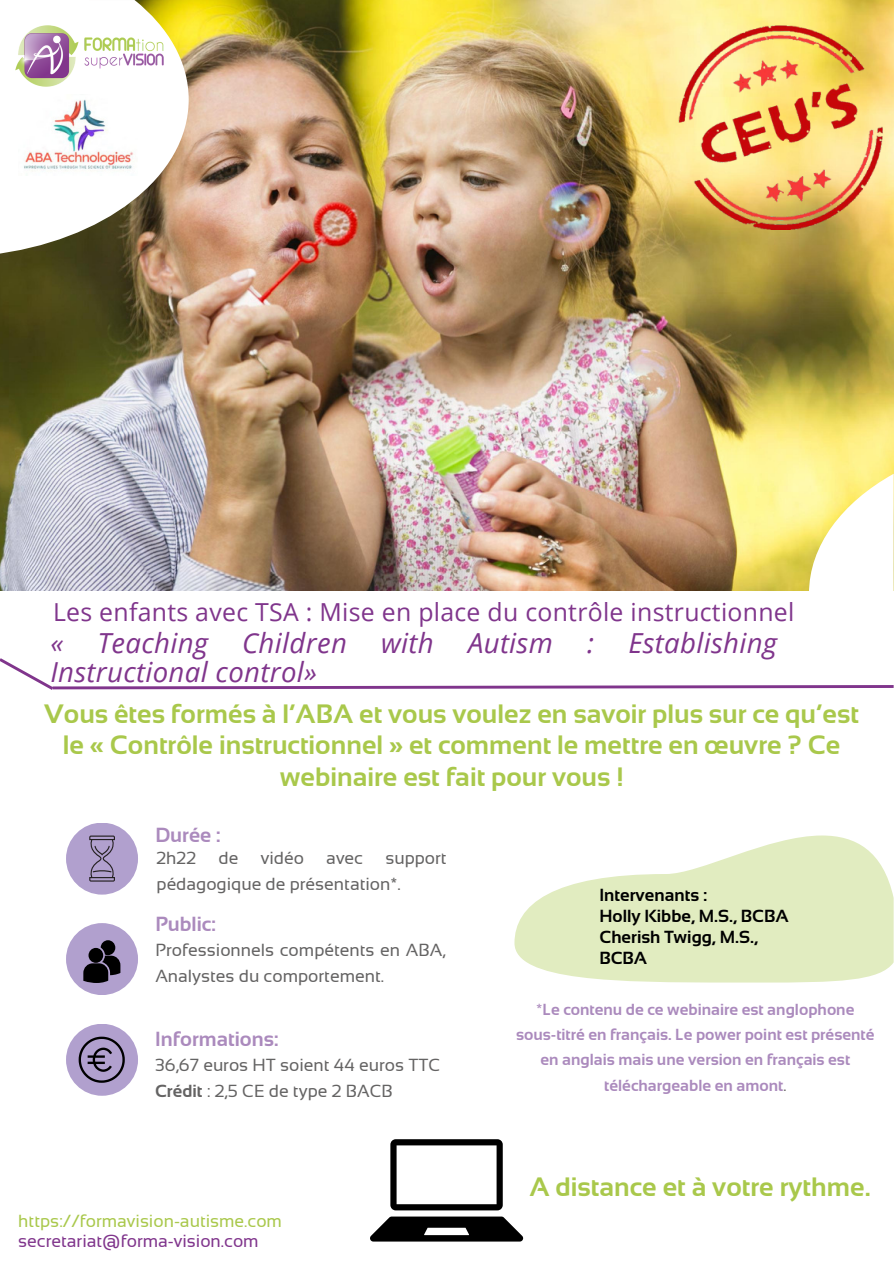
<style>
.page{position:relative;width:894px;height:1264px;background:#fff}
.page>*{position:absolute;margin:0;border:0;box-sizing:border-box;transform-origin:0 0}
.t1{font:italic 27.6px/29.5px "Open Sans";letter-spacing:.01em;color:#80358c}
.t2{font:700 26.55px/31.5px "Sansation";color:#a9c84b;text-align:center}
.t3{font:24.75px "Open Sans";letter-spacing:.01em;color:#80358c}
.t4{font:700 20.4px "Sansation";color:#ab8abd}
.t5{font:17.55px/26.2px "Sansation";color:#646363}
.t6{font:17.55px/20.9px "Sansation";color:#a9c84b}
.t7{font:700 17.55px/20.9px "Sansation";color:#000}
.t8{font:700 16.05px/25.2px "Sansation";color:#ab8abd;text-align:center}
.s1{font-weight:700}
.s2{color:#80358c}
.s3{font-weight:400;color:#646363}
</style>
<div class="page">
<img style="left:0;top:0;width:893px;height:474px">
<svg style="left:0;top:0;width:189px;height:255px"></svg>
<div style="left:66px;top:822px;width:72px;height:72px;background:#b1a0ce;border-radius:50%"></div>
<div style="left:66px;top:923px;width:72px;height:72px;background:#b1a0ce;border-radius:50%"></div>
<div style="left:66px;top:1023px;width:72px;height:72px;background:#b1a0ce;border-radius:50%"></div>
<img style="left:0;top:474px;width:893px;height:216px">
<img style="left:18px;top:95px;width:120px;height:81px">
<svg style="left:514px;top:835px;width:379px;height:147px;fill:#e1ecc0"></svg>
<img style="left:666px;top:26px;width:221px;height:203px">
<img style="left:15px;top:26px;width:149px;height:60px">
<svg style="left:370px;top:1216px;width:153px;height:25px"></svg>
<svg style="left:390px;top:1139px;width:112px;height:71px"></svg>
<svg style="left:89px;top:835px;width:26px;height:46px"></svg>
<svg style="left:83px;top:940px;width:37px;height:43px"></svg>
<svg style="left:79px;top:1036px;width:46px;height:46px"></svg>
<h2 class="t3" style="left:53px;top:594px;width:742px">Les enfants avec TSA : Mise en place du contrôle instructionnel</h2>
<h1 class="t1" style="left:50px;top:627px;width:727px">« Teaching Children with Autism : Establishing<br>Instructional control»</h1>
<h3 class="t2" style="left:44px;top:698px;width:816px">Vous êtes formés à l’ABA et vous voulez en savoir plus sur ce qu’est le « Contrôle instructionnel » et comment le mettre en œuvre ? Ce webinaire est fait pour vous !</h3>
<h4 class="t4" style="left:155px;top:823px;width:67px">Durée :</h4>
<p class="t5" style="left:156px;top:844px;width:41px">2h22</p>
<p class="t5" style="left:218px;top:844px;width:21px">de</p>
<p class="t5" style="left:261px;top:844px;width:45px">vidéo</p>
<p class="t5" style="left:326px;top:844px;width:38px">avec</p>
<p class="t5" style="left:156px;top:844px;width:291px;text-indent:229px">support pédagogique de présentation*.</p>
<h4 class="t4" style="left:155px;top:912px;width:62px">Public:</h4>
<p class="t5" style="left:155px;top:936px;width:291px">Professionnels compétents en ABA,<br>Analystes du comportement.</p>
<p class="t4" style="left:155px;top:1027px;width:125px">Informations:</p>
<p class="t5" style="left:155px;top:1051px;width:287px">36,67 euros HT soient 44 euros TTC</p>
<h4 class="t5" style="left:155px;top:1078px;width:239px"><span class="s1">Crédit</span> : 2,5 CE de type 2 BACB</h4>
<h5 class="t6" style="left:18px;top:1209px;width:265px">https://formavision-autisme.com <span class="s2">secretariat@forma-vision.com</span></h5>
<p class="t7" style="left:599px;top:884px;width:191px">Intervenants :<br>Holly Kibbe, M.S., BCBA<br>Cherish Twigg, M.S.,<br>BCBA</p>
<p class="t8" style="left:516px;top:996px;width:360px">*Le contenu de ce webinaire est anglophone sous-titré en français. Le power point est présenté en anglais mais une version en français est téléchargeable en amont<span class="s3">.</span></p>
<p class="t2" style="left:529px;top:1170px;width:342px">A distance et à votre rythme.</p>
</div>
